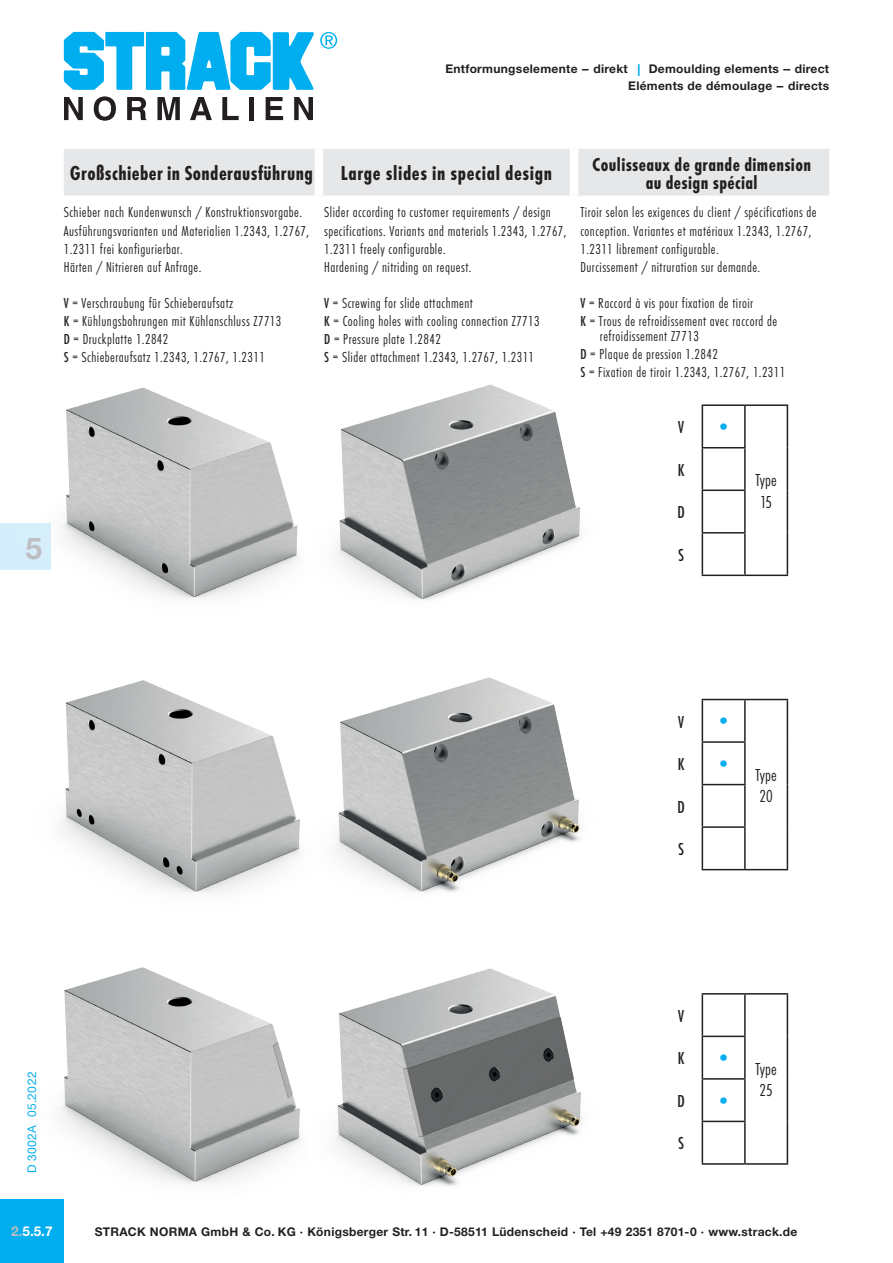
<style>
.page{position:relative;width:893px;height:1263px;background:#fff}
.page>*{position:absolute;margin:0;border:0;box-sizing:border-box;transform-origin:0 0}
.t1{font:700 30px "Helvetica Neue LT Std";color:#bcbdc0}
.t2{font:21px "Futura T Bol Con";letter-spacing:.02em;color:#231f20}
.t3{font:19.5px "Futura T Bol Con";letter-spacing:.02em;color:#231f20}
.t4{font:18px "Futura T Lig Con";color:#231f20}
.t5{font:18px "Futura T Med Con";color:#231f20}
.t6{font:18px "Helvetica Neue LT Std";color:#00aeef}
.Grndschr__10_12_FutL{font:15px/18px "Futura T Lig Con";letter-spacing:.03em;color:#231f20}
.t7{font:700 13.5px "Helvetica Neue LT Std";color:#fff}
.t8{font:700 12px/16.5px "Helvetica Neue LT Std";letter-spacing:.025em;color:#231f20;text-align:right}
.t9{font:12px "Helvetica Neue LT Std";letter-spacing:.03em;color:#00aeef}
.s1{font-weight:400;font-size:16.5px;color:#00aeef}
.s2{font-family:"Futura T Med Con"}
.s3{color:#bcbdc0}
</style>
<div class="page">
<svg style="left:64px;top:97px;width:19px;height:23px"></svg>
<svg style="left:94px;top:96px;width:22px;height:25px"></svg>
<svg style="left:127px;top:97px;width:19px;height:23px"></svg>
<svg style="left:157px;top:97px;width:23px;height:23px"></svg>
<svg style="left:190px;top:97px;width:22px;height:23px"></svg>
<svg style="left:222px;top:97px;width:17px;height:23px"></svg>
<div style="left:249px;top:97px;width:5px;height:23px;background:#231f20"></div>
<svg style="left:266px;top:97px;width:17px;height:23px"></svg>
<svg style="left:294px;top:97px;width:19px;height:23px"></svg>
<svg style="left:64px;top:32px;width:273px;height:58px"></svg>
<div style="left:0;top:523px;width:51px;height:47px;background:#d4effb"></div>
<div style="left:0;top:1199px;width:64px;height:64px;background:#00aeef"></div>
<img style="left:336px;top:384px;width:245px;height:216px">
<img style="left:62px;top:387px;width:236px;height:212px">
<div style="left:64px;top:149px;width:765px;height:47px;background:#e6e7e9"></div>
<div style="left:315px;top:149px;width:8px;height:47px;background:#fff"></div>
<div style="left:570px;top:149px;width:8px;height:47px;background:#fff"></div>
<img style="left:62px;top:677px;width:518px;height:217px">
<img style="left:334px;top:968px;width:248px;height:218px">
<img style="left:60px;top:967px;width:241px;height:217px">
<hr style="left:702px;top:404px;width:43px;height:2px;background:#231f20">
<hr style="left:702px;top:406px;width:1px;height:41px;background:#231f20">
<hr style="left:745px;top:404px;width:43px;height:2px;background:#231f20">
<hr style="left:744px;top:406px;width:2px;height:41px;background:#231f20">
<hr style="left:787px;top:406px;width:1px;height:42px;background:#231f20">
<hr style="left:702px;top:447px;width:44px;height:1px;background:#231f20">
<hr style="left:702px;top:448px;width:1px;height:41px;background:#231f20">
<hr style="left:744px;top:448px;width:2px;height:41px;background:#231f20">
<hr style="left:787px;top:448px;width:1px;height:42px;background:#231f20">
<hr style="left:702px;top:489px;width:44px;height:2px;background:#231f20">
<hr style="left:702px;top:491px;width:1px;height:41px;background:#231f20">
<hr style="left:744px;top:491px;width:2px;height:41px;background:#231f20">
<hr style="left:787px;top:490px;width:1px;height:43px;background:#231f20">
<hr style="left:702px;top:532px;width:44px;height:1px;background:#231f20">
<hr style="left:702px;top:533px;width:1px;height:42px;background:#231f20">
<hr style="left:744px;top:533px;width:2px;height:42px;background:#231f20">
<hr style="left:787px;top:533px;width:1px;height:42px;background:#231f20">
<hr style="left:702px;top:575px;width:43px;height:1px;background:#231f20">
<hr style="left:745px;top:575px;width:43px;height:1px;background:#231f20">
<hr style="left:702px;top:699px;width:43px;height:1px;background:#231f20">
<hr style="left:702px;top:700px;width:1px;height:41px;background:#231f20">
<hr style="left:745px;top:699px;width:43px;height:1px;background:#231f20">
<hr style="left:744px;top:700px;width:2px;height:41px;background:#231f20">
<hr style="left:787px;top:700px;width:1px;height:42px;background:#231f20">
<hr style="left:702px;top:741px;width:44px;height:2px;background:#231f20">
<hr style="left:702px;top:743px;width:1px;height:41px;background:#231f20">
<hr style="left:744px;top:743px;width:2px;height:41px;background:#231f20">
<hr style="left:787px;top:742px;width:1px;height:42px;background:#231f20">
<hr style="left:702px;top:784px;width:44px;height:1px;background:#231f20">
<hr style="left:702px;top:785px;width:1px;height:41px;background:#231f20">
<hr style="left:744px;top:785px;width:2px;height:41px;background:#231f20">
<hr style="left:787px;top:784px;width:1px;height:43px;background:#231f20">
<hr style="left:702px;top:826px;width:44px;height:2px;background:#231f20">
<hr style="left:702px;top:828px;width:1px;height:41px;background:#231f20">
<hr style="left:744px;top:828px;width:2px;height:41px;background:#231f20">
<hr style="left:787px;top:827px;width:1px;height:42px;background:#231f20">
<hr style="left:702px;top:869px;width:43px;height:1px;background:#231f20">
<hr style="left:745px;top:869px;width:43px;height:1px;background:#231f20">
<hr style="left:702px;top:993px;width:43px;height:1px;background:#231f20">
<hr style="left:702px;top:994px;width:1px;height:41px;background:#231f20">
<hr style="left:745px;top:993px;width:43px;height:1px;background:#231f20">
<hr style="left:744px;top:994px;width:2px;height:41px;background:#231f20">
<hr style="left:787px;top:994px;width:1px;height:42px;background:#231f20">
<hr style="left:702px;top:1035px;width:44px;height:2px;background:#231f20">
<hr style="left:702px;top:1037px;width:1px;height:41px;background:#231f20">
<hr style="left:744px;top:1037px;width:2px;height:41px;background:#231f20">
<hr style="left:787px;top:1036px;width:1px;height:43px;background:#231f20">
<hr style="left:702px;top:1078px;width:44px;height:2px;background:#231f20">
<hr style="left:702px;top:1080px;width:1px;height:41px;background:#231f20">
<hr style="left:744px;top:1080px;width:2px;height:41px;background:#231f20">
<hr style="left:787px;top:1079px;width:1px;height:42px;background:#231f20">
<hr style="left:702px;top:1121px;width:44px;height:1px;background:#231f20">
<hr style="left:702px;top:1122px;width:1px;height:41px;background:#231f20">
<hr style="left:744px;top:1122px;width:2px;height:41px;background:#231f20">
<hr style="left:787px;top:1121px;width:1px;height:42px;background:#231f20">
<hr style="left:702px;top:1163px;width:43px;height:2px;background:#231f20">
<hr style="left:745px;top:1163px;width:43px;height:2px;background:#231f20">
<p class="t8" style="left:445px;top:61px;width:385px">Entformungselemente -- direkt <span class="s1">I</span> Demoulding elements -- direct<br>Eléments de démoulage -- directs</p>
<h1 class="t1" style="left:26px;top:530px;width:18px">5</h1>
<p class="t2" style="left:70px;top:161px;width:245px">Großschieber in Sonderausführung</p>
<p class="t2" style="left:341px;top:161px;width:213px">Large slides in special design</p>
<p class="t3" style="left:592px;top:153px;width:220px">Coulisseaux de grande dimension</p>
<p class="t3" style="left:646px;top:171px;width:113px">au design spécial</p>
<p class="Grndschr__10_12_FutL" style="left:64px;top:204px;width:240px">Schieber nach Kundenwunsch / Konstruktionsvorgabe.</p>
<p class="Grndschr__10_12_FutL" style="left:64px;top:222px;width:247px">Ausführungsvarianten und Materialien 1.2343, 1.2767,<br>1.2311 frei konfigurierbar.</p>
<p class="Grndschr__10_12_FutL" style="left:64px;top:258px;width:139px">Härten / Nitrieren auf Anfrage.</p>
<p class="Grndschr__10_12_FutL" style="left:64px;top:294px;width:171px"><span class="s2">V</span> = Verschraubung für Schieberaufsatz</p>
<p class="Grndschr__10_12_FutL" style="left:64px;top:312px;width:219px"><span class="s2">K</span> = Kühlungsbohrungen mit Kühlanschluss Z7713</p>
<p class="Grndschr__10_12_FutL" style="left:64px;top:330px;width:106px"><span class="s2">D</span> = Druckplatte 1.2842</p>
<p class="Grndschr__10_12_FutL" style="left:64px;top:348px;width:203px"><span class="s2">S</span> = Schieberaufsatz 1.2343, 1.2767, 1.2311</p>
<p class="Grndschr__10_12_FutL" style="left:324px;top:204px;width:244px">Slider according to customer requirements / design specifications. Variants and materials 1.2343, 1.2767,<br>1.2311 freely configurable.</p>
<p class="Grndschr__10_12_FutL" style="left:324px;top:258px;width:149px">Hardening / nitriding on request.</p>
<p class="Grndschr__10_12_FutL" style="left:324px;top:294px;width:150px"><span class="s2">V</span> = Screwing for slide attachment</p>
<p class="Grndschr__10_12_FutL" style="left:324px;top:312px;width:217px"><span class="s2">K</span> = Cooling holes with cooling connection Z7713</p>
<p class="Grndschr__10_12_FutL" style="left:324px;top:330px;width:118px"><span class="s2">D</span> = Pressure plate 1.2842</p>
<p class="Grndschr__10_12_FutL" style="left:324px;top:348px;width:211px"><span class="s2">S</span> = Slider attachment 1.2343, 1.2767, 1.2311</p>
<p class="Grndschr__10_12_FutL" style="left:580px;top:204px;width:238px">Tiroir selon les exigences du client / spécifications de conception. Variantes et matériaux 1.2343, 1.2767,<br>1.2311 librement configurable.</p>
<p class="Grndschr__10_12_FutL" style="left:580px;top:258px;width:181px">Durcissement / nitruration sur demande.</p>
<p class="Grndschr__10_12_FutL" style="left:580px;top:294px;width:174px"><span class="s2">V</span> = Raccord à vis pour fixation de tiroir</p>
<p class="Grndschr__10_12_FutL" style="left:580px;top:312px;width:198px"><span class="s2">K</span> = Trous de refroidissement avec raccord de</p>
<p class="Grndschr__10_12_FutL" style="left:600px;top:327px;width:100px">refroidissement Z7713</p>
<p class="Grndschr__10_12_FutL" style="left:580px;top:345px;width:139px"><span class="s2">D</span> = Plaque de pression 1.2842</p>
<p class="Grndschr__10_12_FutL" style="left:580px;top:363px;width:206px"><span class="s2">S</span> = Fixation de tiroir 1.2343, 1.2767, 1.2311</p>
<p class="t5" style="left:678px;top:417px;width:7px">V</p>
<p class="t6" style="left:719px;top:416px;width:10px">•</p>
<p class="t5" style="left:678px;top:460px;width:8px">K</p>
<p class="t5" style="left:677px;top:503px;width:9px">D</p>
<p class="t5" style="left:678px;top:545px;width:7px">S</p>
<p class="t4" style="left:755px;top:471px;width:23px">Type</p>
<p class="t4" style="left:760px;top:492px;width:14px">15</p>
<p class="t5" style="left:678px;top:712px;width:7px">V</p>
<p class="t6" style="left:719px;top:710px;width:10px">•</p>
<p class="t5" style="left:678px;top:754px;width:8px">K</p>
<p class="t6" style="left:719px;top:753px;width:10px">•</p>
<p class="t5" style="left:677px;top:797px;width:9px">D</p>
<p class="t5" style="left:678px;top:839px;width:7px">S</p>
<p class="t4" style="left:755px;top:765px;width:23px">Type</p>
<p class="t4" style="left:760px;top:787px;width:15px">20</p>
<p class="t9" style="left:25px;top:1173px;width:103px;rotate:-90deg">D 3002A 05.2022</p>
<p class="t7" style="left:11px;top:1222px;width:43px"><span class="s3">2.</span>5.5.7</p>
<p class="t5" style="left:678px;top:1006px;width:7px">V</p>
<p class="t5" style="left:678px;top:1049px;width:8px">K</p>
<p class="t6" style="left:719px;top:1047px;width:10px">•</p>
<p class="t5" style="left:677px;top:1091px;width:9px">D</p>
<p class="t6" style="left:719px;top:1089px;width:10px">•</p>
<p class="t5" style="left:678px;top:1134px;width:7px">S</p>
<p class="t4" style="left:755px;top:1059px;width:23px">Type</p>
<p class="t4" style="left:760px;top:1081px;width:15px">25</p>
<p class="t8" style="left:95px;top:1223px;width:704px">STRACK NORMA GmbH &amp; Co. KG · Königsberger Str. 11 · D-58511 Lüdenscheid · Tel +49 2351 8701-0 · www.strack.de</p>
</div>
